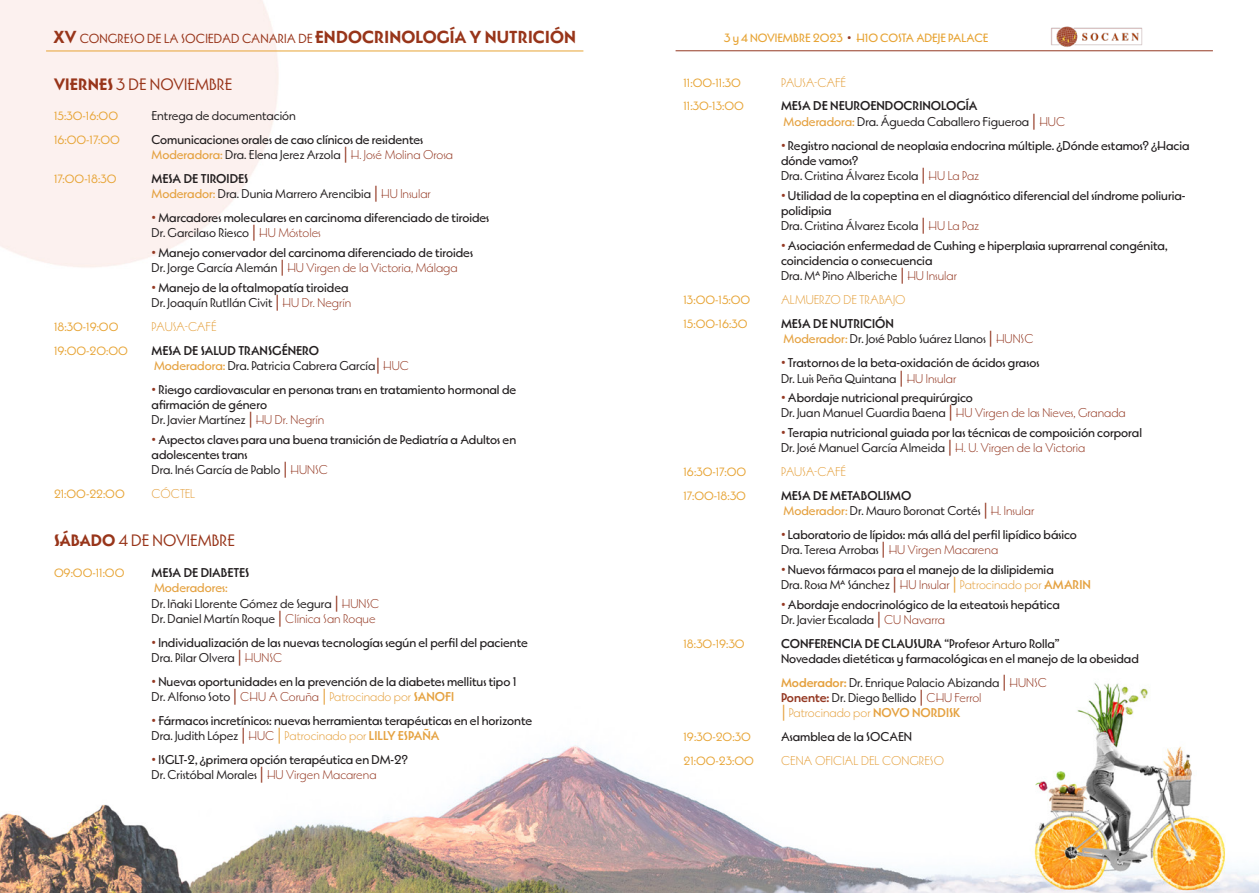
<style>
.page{position:relative;width:1259px;height:893px;background:#fff}
.page>*{position:absolute;margin:0;border:0;box-sizing:border-box;transform-origin:0 0}
.t1{font:16.5px "Marseille";letter-spacing:.01em;color:#98351a}
.t2{font:13.2px "Marseille";letter-spacing:.005em;color:#98351a}
.t3{font:500 12.75px/15.3px "Marseille";color:#231f20}
.t4{font:12.75px/15.3px "Marseille";color:#231f20}
.t5{font:300 12.75px "Marseille";color:#e5a241}
.t6{font:300 12.75px "Marseille";letter-spacing:-.02em;color:#e5a241}
.t7{font:12px "Marseille";color:#e7a435}
.t8{font:500 12px "Marseille";color:#e7a435}
.s1{font-weight:700;font-size:17.4px}
.s2{font-family:"Roboto";font-weight:700;color:#943822}
.s3{font-weight:700}
.s4{color:#e5a241}
.s5{font-weight:400}
.s6{color:#943822}
.s7{font-weight:300;color:#943822}
.s8{font-weight:600}
.s9{font-weight:500;color:#e5a241}
.s10{font-weight:500;color:#943822}
.s11{font-weight:300;color:#e5a241}
.s12{font-weight:600;color:#e5a241}
.s13{font-weight:600;color:#943822}
</style>
<div class="page">
<img style="left:0;top:0;width:1259px;height:893px">
<img style="left:1048px;top:22px;width:96px;height:29px">
<hr style="left:46px;top:51px;width:537px;height:1px;background:#e7a435">
<hr style="left:675px;top:51px;width:538px;height:1px;background:#943822">
<p class="t2" style="left:53px;top:30px;width:524px"><span class="s1">XV</span> CONGRESO DE LA SOCIEDAD CANARIA DE <span class="s1">ENDOCRINOLOGÍA Y NUTRICIÓN</span></p>
<p class="t8" style="left:724px;top:31px;width:266px">3 y 4 NOVIEMBRE 2023 <span class="s2">•</span> H10 COSTA ADEJE PALACE</p>
<p class="t1" style="left:54px;top:74px;width:180px"><span class="s3">VIERNES</span> 3 DE NOVIEMBRE</p>
<p class="t7" style="left:54px;top:108px;width:66px">15:30-16:00</p>
<p class="t4" style="left:152px;top:108px;width:146px">Entrega de documentación</p>
<p class="t7" style="left:54px;top:132px;width:67px">16:00-17:00</p>
<p class="t3" style="left:152px;top:132px;width:303px">Comunicaciones orales de caso clínicos de residentes<br><span class="s4">Moderadora:</span> <span class="s5">Dra. Elena Jerez Arzola</span> <span class="s6">|</span> <span class="s7">H. José Molina Orosa</span></p>
<p class="t7" style="left:54px;top:171px;width:64px">17:00-18:30</p>
<p class="t4" style="left:152px;top:171px;width:281px"><span class="s8">MESA DE TIROIDES<br></span><span class="s9">Moderador:</span> Dra. Dunia Marrero Arencibia <span class="s10">|</span> <span class="s7">HU Insular</span></p>
<p class="t3" style="left:152px;top:210px;width:339px"><span class="s2">•</span> Marcadores moleculares en carcinoma diferenciado de tiroides<br><span class="s5">Dr. Garcilaso Riesco</span> <span class="s6">|</span> <span class="s7">HU Móstoles</span></p>
<p class="t3" style="left:152px;top:245px;width:323px"><span class="s2">•</span> Manejo conservador del carcinoma diferenciado de tiroides<br><span class="s5">Dr. Jorge García Alemán</span> <span class="s6">|</span> <span class="s7">HU Virgen de la Victoria, Málaga</span></p>
<p class="t3" style="left:152px;top:280px;width:201px"><span class="s2">•</span> Manejo de la oftalmopatía tiroidea<br><span class="s5">Dr. Joaquín Rutllán Civit</span> <span class="s6">|</span> <span class="s7">HU Dr. Negrín</span></p>
<p class="t7" style="left:54px;top:319px;width:66px">18:30-19:00</p>
<p class="t6" style="left:152px;top:319px;width:67px">PAUSA-CAFÉ</p>
<p class="t7" style="left:54px;top:343px;width:75px">19:00-20:00</p>
<p class="t4" style="left:152px;top:343px;width:259px"><span class="s8">MESA DE SALUD TRANSGÉNERO<br></span><span class="s9">Moderadora:</span> Dra. Patricia Cabrera García<span class="s10">|</span> <span class="s7">HUC</span></p>
<p class="t3" style="left:152px;top:382px;width:366px"><span class="s2">•</span> Riesgo cardiovascular en personas trans en tratamiento hormonal de afirmación de género<br><span class="s5">Dr. Javier Martínez</span> <span class="s6">|</span> <span class="s7">HU Dr. Negrín</span></p>
<p class="t3" style="left:152px;top:432px;width:366px"><span class="s2">•</span> Aspectos claves para una buena transición de Pediatría a Adultos en adolescentes trans<br><span class="s5">Dra. Inés García de Pablo</span> <span class="s6">|</span> <span class="s7">HUNSC</span></p>
<p class="t7" style="left:54px;top:487px;width:72px">21:00-22:00</p>
<p class="t5" style="left:152px;top:486px;width:45px">CÓCTEL</p>
<p class="t1" style="left:54px;top:530px;width:182px"><span class="s3">SÁBADO</span> 4 DE NOVIEMBRE</p>
<p class="t7" style="left:54px;top:565px;width:72px">09:00-11:00</p>
<p class="t4" style="left:151px;top:565px;width:229px"><span class="s8">MESA DE DIABETES<br></span><span class="s9">Moderadores:<br></span>Dr. Iñaki Llorente Gómez de Segura <span class="s10">|</span> <span class="s7">HUNSC<br></span>Dr. Daniel Martín Roque <span class="s10">|</span> <span class="s7">Clínica San Roque</span></p>
<p class="t3" style="left:152px;top:635px;width:378px"><span class="s2">•</span> Individualización de las nuevas tecnologías según el perfil del paciente<br><span class="s5">Dra. Pilar Olvera</span> <span class="s6">|</span> <span class="s7">HUNSC</span></p>
<p class="t3" style="left:152px;top:674px;width:366px"><span class="s2">•</span> Nuevas oportunidades en la prevención de la diabetes mellitus tipo 1<br><span class="s5">Dr. Alfonso Soto</span> <span class="s6">|</span> <span class="s7">CHU A Coruña</span> <span class="s4">|</span> <span class="s11">Patrocinado por</span> <span class="s12">SANOFI</span></p>
<p class="t3" style="left:152px;top:713px;width:382px"><span class="s2">•</span> Fármacos incretínicos: nuevas herramientas terapéuticas en el horizonte<br><span class="s5">Dra. Judith López</span> <span class="s6">|</span> <span class="s7">HUC</span> <span class="s4">|</span> <span class="s11">Patrocinado por</span> <span class="s12">LILLY ESPAÑA</span></p>
<p class="t3" style="left:152px;top:752px;width:258px"><span class="s2">•</span> ISGLT-2, ¿primera opción terapéutica en DM-2?<br><span class="s5">Dr. Cristóbal Morales</span> <span class="s6">|</span> <span class="s7">HU Virgen Macarena</span></p>
<p class="t7" style="left:683px;top:75px;width:59px">11:00-11:30</p>
<p class="t6" style="left:781px;top:74px;width:67px">PAUSA-CAFÉ</p>
<p class="t7" style="left:683px;top:99px;width:62px">11:30-13:00</p>
<p class="t4" style="left:781px;top:99px;width:286px"><span class="s8">MESA DE NEUROENDOCRINOLOGÍA<br></span><span class="s9">Moderadora:</span> Dra. Águeda Caballero Figueroa <span class="s10">|</span> <span class="s7">HUC</span></p>
<p class="t3" style="left:781px;top:138px;width:410px"><span class="s2">•</span> Registro nacional de neoplasia endocrina múltiple. ¿Dónde estamos? ¿Hacia dónde vamos?<br><span class="s5">Dra. Cristina Álvarez Escola</span> <span class="s6">|</span> <span class="s7">HU La Paz</span></p>
<p class="t3" style="left:781px;top:188px;width:406px"><span class="s2">•</span> Utilidad de la copeptina en el diagnóstico diferencial del síndrome poliuria&shy;polidipsia<br><span class="s5">Dra. Cristina Álvarez Escola</span> <span class="s6">|</span> <span class="s7">HU La Paz</span></p>
<p class="t3" style="left:781px;top:238px;width:388px"><span class="s2">•</span> Asociación enfermedad de Cushing e hiperplasia suprarrenal congénita, coincidencia o consecuencia<br><span class="s5">Dra. Mª Pino Alberiche</span> <span class="s6">|</span> <span class="s7">HU Insular</span></p>
<p class="t7" style="left:683px;top:293px;width:68px">13:00-15:00</p>
<p class="t5" style="left:781px;top:292px;width:126px">ALMUERZO DE TRABAJO</p>
<p class="t7" style="left:683px;top:317px;width:66px">15:00-16:30</p>
<p class="t4" style="left:781px;top:316px;width:254px"><span class="s8">MESA DE NUTRICIÓN<br></span><span class="s9">Moderador:</span> Dr. José Pablo Suárez Llanos <span class="s10">|</span> <span class="s7">HUNSC</span></p>
<p class="t3" style="left:781px;top:355px;width:260px"><span class="s2">•</span> Trastornos de la beta-oxidación de ácidos grasos<br><span class="s5">Dr. Luis Peña Quintana</span> <span class="s6">|</span> <span class="s7">HU Insular</span></p>
<p class="t3" style="left:781px;top:390px;width:346px"><span class="s2">•</span> Abordaje nutricional prequirúrgico<br><span class="s5">Dr. Juan Manuel Guardia Baena</span> <span class="s6">|</span> <span class="s7">HU Virgen de las Nieves, Granada</span></p>
<p class="t3" style="left:781px;top:425px;width:362px"><span class="s2">•</span> Terapia nutricional guiada por las técnicas de composición corporal<br><span class="s5">Dr. José Manuel García Almeida</span> <span class="s6">|</span> <span class="s7">H. U. Virgen de la Victoria</span></p>
<p class="t7" style="left:683px;top:464px;width:64px">16:30-17:00</p>
<p class="t6" style="left:781px;top:464px;width:67px">PAUSA-CAFÉ</p>
<p class="t7" style="left:683px;top:488px;width:64px">17:00-18:30</p>
<p class="t4" style="left:781px;top:488px;width:255px"><span class="s8">MESA DE METABOLISMO<br></span><span class="s9">Moderador:</span> Dr. Mauro Boronat Cortés <span class="s10">|</span> <span class="s7">H. Insular</span></p>
<p class="t3" style="left:781px;top:527px;width:297px"><span class="s2">•</span> Laboratorio de lípidos: más allá del perfil lipídico básico<br><span class="s5">Dra. Teresa Arrobas</span> <span class="s6">|</span> <span class="s7">HU Virgen Macarena</span></p>
<p class="t3" style="left:781px;top:562px;width:311px"><span class="s2">•</span> Nuevos fármacos para el manejo de la dislipidemia<br><span class="s5">Dra. Rosa Mª Sánchez</span> <span class="s6">|</span> <span class="s7">HU Insular</span> <span class="s4">|</span> <span class="s11">Patrocinado por</span> <span class="s12">AMARIN</span></p>
<p class="t3" style="left:781px;top:597px;width:280px"><span class="s2">•</span> Abordaje endocrinológico de la esteatosis hepática<br><span class="s5">Dr. Javier Escalada</span> <span class="s6">|</span> <span class="s7">CU Navarra</span></p>
<p class="t7" style="left:683px;top:636px;width:63px">18:30-19:30</p>
<p class="t3" style="left:781px;top:636px;width:359px"><span class="s8">CONFERENCIA DE CLAUSURA</span> “Profesor Arturo Rolla”<br>Novedades dietéticas y farmacológicas en el manejo de la obesidad</p>
<p class="t4" style="left:781px;top:675px;width:267px"><span class="s12">Moderador:</span> Dr. Enrique Palacio Abizanda <span class="s10">|</span> <span class="s7">HUNSC<br></span><span class="s13">Ponente:</span> Dr. Diego Bellido <span class="s10">|</span> <span class="s7">CHU Ferrol<br></span><span class="s9">|</span> <span class="s11">Patrocinado por</span> <span class="s12">NOVO NORDISK</span></p>
<p class="t7" style="left:683px;top:730px;width:69px">19:30-20:30</p>
<p class="t3" style="left:781px;top:729px;width:133px">Asamblea de la SOCAEN</p>
<p class="t7" style="left:683px;top:753px;width:72px">21:00-23:00</p>
<p class="t5" style="left:781px;top:753px;width:165px">CENA OFICIAL DEL CONGRESO</p>
</div>
